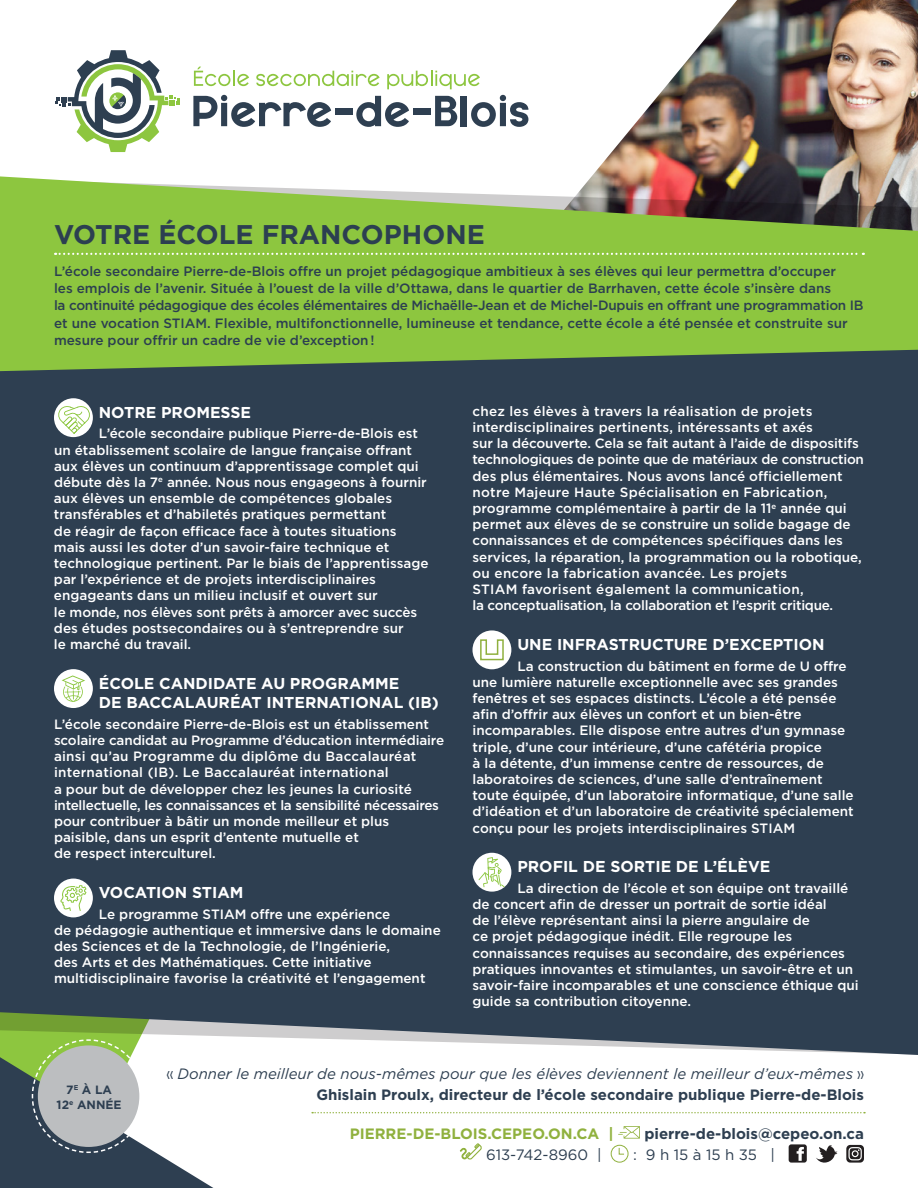
<style>
.page{position:relative;width:918px;height:1188px;background:#fff}
.page>*{position:absolute;margin:0;border:0;box-sizing:border-box;transform-origin:0 0}
.t1{font:700 27px "Gotham";color:#2c3f51}
.t2{font:700 15.75px/19.5px "Gotham";color:#fff}
.t3{font:italic 15px/21px "Gotham";color:#2e3f51;text-align:right}
.t4{font:700 15px "Gotham";color:#90b13e}
.t5{font:700 15px "Gotham";color:#2e3f51}
.t6{font:15px "Gotham";color:#2e3f51}
.t7{font:500 13.5px/16.2px "Gotham";color:#fff}
.t8{font:500 13.5px/17.2px "Gotham";color:#2c3f51}
.t9{font:700 12px/14.4px "Gotham";color:#2e3f51;text-align:center}
.s1{font-family:"Century Gothic";font-style:normal}
.s2{font-weight:700;font-style:normal}
</style>
<div class="page">
<img style="left:528px;top:0;width:390px;height:176px">
<svg style="left:459px;top:1143px;width:23px;height:17px"></svg>
<svg style="left:610px;top:1126px;width:30px;height:37px"></svg>
<svg style="left:789px;top:1144px;width:18px;height:19px"></svg>
<svg style="left:816px;top:1145px;width:21px;height:18px"></svg>
<svg style="left:846px;top:1145px;width:18px;height:18px"></svg>
<svg style="left:0;top:1058px;width:213px;height:130px"></svg>
<svg style="left:312px;top:1112px;width:553px;height:1px"></svg>
<svg style="left:194px;top:67px;width:55px;height:19px"></svg>
<svg style="left:256px;top:71px;width:124px;height:15px"></svg>
<svg style="left:387px;top:71px;width:93px;height:18px"></svg>
<svg style="left:193px;top:95px;width:138px;height:32px"></svg>
<div style="left:335px;top:108px;width:17px;height:6px;background:#2e3f51"></div>
<svg style="left:356px;top:96px;width:53px;height:31px"></svg>
<div style="left:413px;top:108px;width:17px;height:6px;background:#2e3f51"></div>
<svg style="left:435px;top:96px;width:22px;height:30px"></svg>
<div style="left:461px;top:96px;width:6px;height:30px;background:#2e3f51"></div>
<svg style="left:471px;top:95px;width:57px;height:32px"></svg>
<svg style="left:56px;top:50px;width:124px;height:102px"></svg>
<div style="left:0;top:371px;width:918px;height:687px;background:#2e3f51"></div>
<svg style="left:0;top:176px;width:918px;height:195px;background:#8ab64b"></svg>
<svg style="left:55px;top:253px;width:809px;height:2px;background:#b6da85"></svg>
<div style="left:54px;top:398px;width:39px;height:39px;background:#fff;border-radius:50%"></div>
<svg style="left:57px;top:405px;width:34px;height:29px"></svg>
<div style="left:54px;top:669px;width:39px;height:39px;background:#fff;border-radius:50%"></div>
<svg style="left:62px;top:675px;width:23px;height:27px"></svg>
<div style="left:473px;top:630px;width:38px;height:39px;background:#fff;border-radius:50%"></div>
<svg style="left:480px;top:639px;width:24px;height:22px"></svg>
<div style="left:473px;top:853px;width:38px;height:39px;background:#fff;border-radius:50%"></div>
<svg style="left:479px;top:857px;width:26px;height:30px"></svg>
<div style="left:54px;top:879px;width:39px;height:38px;background:#fff;border-radius:50%"></div>
<svg style="left:60px;top:885px;width:27px;height:26px"></svg>
<h1 class="t1" style="left:54px;top:219px;width:432px">VOTRE ÉCOLE FRANCOPHONE</h1>
<p class="t8" style="left:54px;top:263px;width:811px">L’école secondaire Pierre-de-Blois offre un projet pédagogique ambitieux à ses élèves qui leur permettra d’occuper<br>les emplois de l’avenir. Située à l’ouest de la ville d’Ottawa, dans le quartier de Barrhaven, cette école s’insère dans<br>la continuité pédagogique des écoles élémentaires de Michaëlle-Jean et de Michel-Dupuis en offrant une programmation IB et une vocation STIAM. Flexible, multifonctionnelle, lumineuse et tendance, cette école a été pensée et construite sur mesure pour offrir un cadre de vie d’exception !</p>
<p class="t2" style="left:99px;top:402px;width:154px">NOTRE PROMESSE</p>
<p class="t7" style="left:54px;top:426px;width:376px;text-indent:45px">L’école secondaire publique Pierre-de-Blois est un établissement scolaire de langue française offrant aux élèves un continuum d’apprentissage complet qui débute dès la 7<sup>e</sup> année. Nous nous engageons à fournir aux élèves un ensemble de compétences globales transférables et d’habiletés pratiques permettant<br>de réagir de façon efficace face à toutes situations mais aussi les doter d’un savoir-faire technique et technologique pertinent. Par le biais de l’apprentissage par l’expérience et de projets interdisciplinaires engageants dans un milieu inclusif et ouvert sur<br>le monde, nos élèves sont prêts à amorcer avec succès des études postsecondaires ou à s’entreprendre sur<br>le marché du travail.</p>
<p class="t2" style="left:99px;top:673px;width:341px">ÉCOLE CANDIDATE AU PROGRAMME<br>DE BACCALAURÉAT INTERNATIONAL (IB)</p>
<p class="t7" style="left:54px;top:717px;width:392px">L’école secondaire Pierre-de-Blois est un établissement scolaire candidat au Programme d’éducation intermédiaire ainsi qu’au Programme du diplôme du Baccalauréat international (IB). Le Baccalauréat international<br>a pour but de développer chez les jeunes la curiosité intellectuelle, les connaissances et la sensibilité nécessaires pour contribuer à bâtir un monde meilleur et plus paisible, dans un esprit d’entente mutuelle et<br>de respect interculturel.</p>
<p class="t2" style="left:99px;top:883px;width:146px">VOCATION STIAM</p>
<p class="t7" style="left:54px;top:906px;width:388px;text-indent:45px">Le programme STIAM offre une expérience<br>de pédagogie authentique et immersive dans le domaine des Sciences et de la Technologie, de l’Ingénierie,<br>des Arts et des Mathématiques. Cette initiative multidisciplinaire favorise la créativité et l’engagement</p>
<p class="t7" style="left:472px;top:404px;width:393px">chez les élèves à travers la réalisation de projets interdisciplinaires pertinents, intéressants et axés<br>sur la découverte. Cela se fait autant à l’aide de dispositifs technologiques de pointe que de matériaux de construction des plus élémentaires. Nous avons lancé officiellement notre Majeure Haute Spécialisation en Fabrication, programme complémentaire à partir de la 11<sup>e</sup> année qui permet aux élèves de se construire un solide bagage de connaissances et de compétences spécifiques dans les services, la réparation, la programmation ou la robotique, ou encore la fabrication avancée. Les projets<br>STIAM favorisent également la communication,<br>la conceptualisation, la collaboration et l’esprit critique.</p>
<p class="t2" style="left:517px;top:634px;width:309px">UNE INFRASTRUCTURE D’EXCEPTION</p>
<p class="t7" style="left:473px;top:658px;width:383px;text-indent:45px">La construction du bâtiment en forme de U offre une lumière naturelle exceptionnelle avec ses grandes fenêtres et ses espaces distincts. L’école a été pensée afin d’offrir aux élèves un confort et un bien-être incomparables. Elle dispose entre autres d’un gymnase triple, d’une cour intérieure, d’une cafétéria propice<br>à la détente, d’un immense centre de ressources, de laboratoires de sciences, d’une salle d’entraînement toute équipée, d’un laboratoire informatique, d’une salle d’idéation et d’un laboratoire de créativité spécialement conçu pour les projets interdisciplinaires STIAM</p>
<p class="t2" style="left:517px;top:857px;width:255px">PROFIL DE SORTIE DE L’ÉLÈVE</p>
<p class="t7" style="left:473px;top:881px;width:388px;text-indent:45px">La direction de l’école et son équipe ont travaillé de concert afin de dresser un portrait de sortie idéal<br>de l’élève représentant ainsi la pierre angulaire de<br>ce projet pédagogique inédit. Elle regroupe les connaissances requises au secondaire, des expériences pratiques innovantes et stimulantes, un savoir-être et un savoir-faire incomparables et une conscience éthique qui guide sa contribution citoyenne.</p>
<p class="t9" style="left:57px;top:1083px;width:66px">7<sup>E</sup> À LA<br>12<sup>e</sup> ANNÉE</p>
<p class="t3" style="left:167px;top:1064px;width:699px"><span class="s1">«</span> Donner le meilleur de nous-mêmes pour que les élèves deviennent le meilleur d’eux-mêmes <span class="s1">»<br></span><span class="s2">Ghislain Proulx, directeur de l’école secondaire publique Pierre-de-Blois</span></p>
<p class="t4" style="left:350px;top:1125px;width:266px">PIERRE-DE-BLOIS.CEPEO.ON.CA |</p>
<p class="t5" style="left:644px;top:1125px;width:221px">pierre-de-blois@cepeo.on.ca</p>
<p class="t6" style="left:486px;top:1148px;width:117px">613-742-8960 |</p>
<p class="t6" style="left:633px;top:1148px;width:144px">: 9 h 15 à 15 h 35 |</p>
</div>
